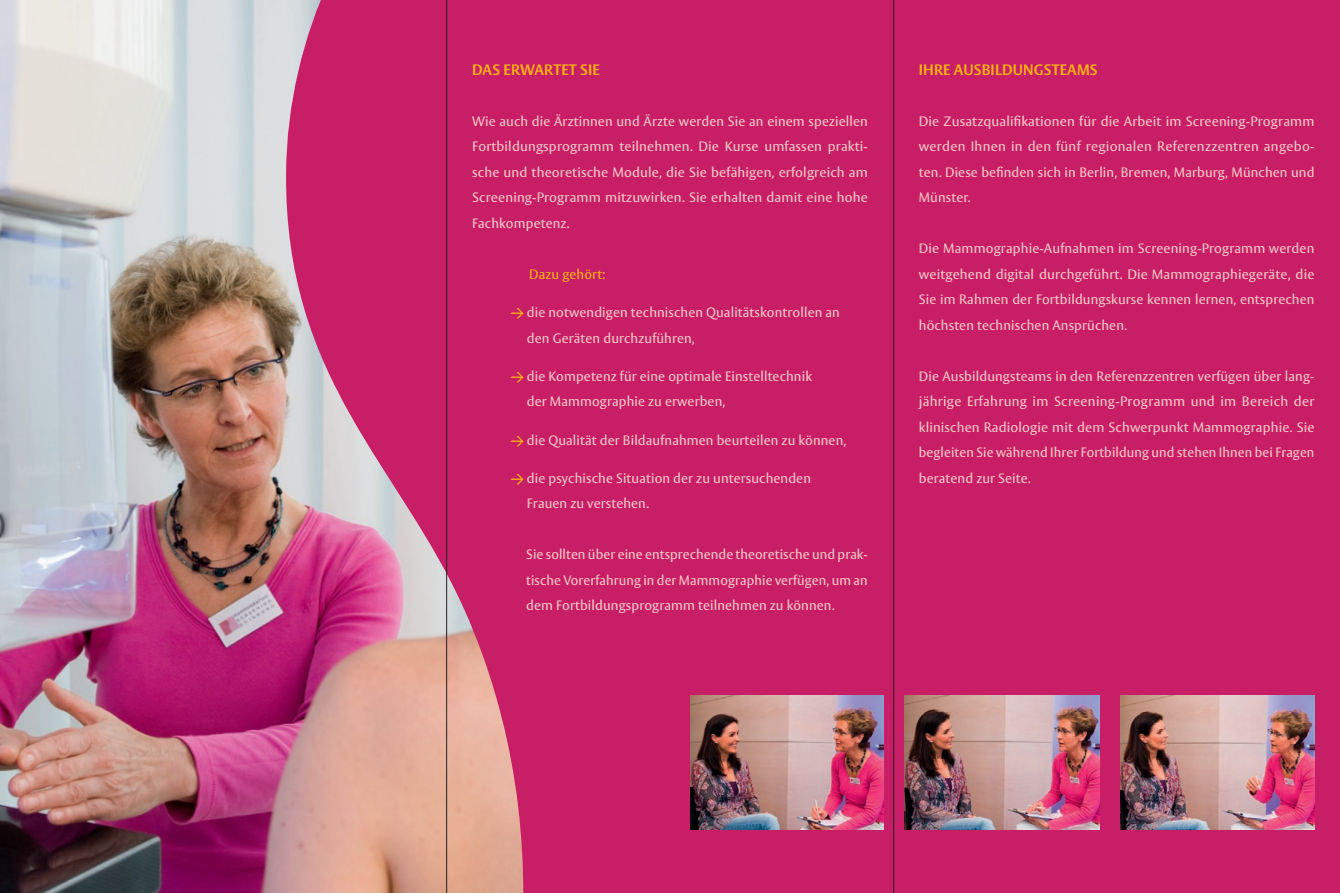
<style>
.page{position:relative;width:1340px;height:893px;background:#fff}
.page>*{position:absolute;margin:0;border:0;box-sizing:border-box;transform-origin:0 0}
.t1{font:700 15px "Vesta";letter-spacing:.01em;color:#faaf18}
.t2{font:500 13.5px/25.5px "Vesta";letter-spacing:.01em;color:#f9c4c5;text-align:justify}
.t3{font:500 13.5px "Vesta";letter-spacing:.01em;color:#faaf18}
.s1{font-family:"DIN";color:#faaf18}
</style>
<div class="page">
<img style="left:0;top:0;width:284px;height:893px">
<div style="left:893px;top:0;width:446px;height:893px;background:#c71e66"></div>
<svg style="left:284px;top:0;width:609px;height:893px;fill:#c71e66"></svg>
<hr style="left:446px;top:0;width:1px;height:893px;background:#231f20">
<hr style="left:893px;top:0;width:1px;height:893px;background:#231f20">
<img style="left:690px;top:695px;width:193px;height:134px">
<img style="left:1120px;top:695px;width:194px;height:134px">
<img style="left:904px;top:695px;width:195px;height:134px">
<p class="t1" style="left:472px;top:61px;width:129px">DAS ERWARTET SIE</p>
<p class="t2" style="left:472px;top:109px;width:397px">Wie auch die Ärztinnen und Ärzte werden Sie an einem speziellen Fortbildungsprogramm teilnehmen. Die Kurse umfassen prakti&shy;sche und theoretische Module, die Sie befähigen, erfolgreich am Screening-Programm mitzuwirken. Sie erhalten damit eine hohe Fachkompetenz.</p>
<p class="t3" style="left:529px;top:266px;width:78px">Dazu gehört:</p>
<p class="t2" style="left:527px;top:300px;width:314px;text-indent:-16px"><span class="s1">&gt;</span> die notwendigen technischen Qualitätskontrollen an den Geräten durchzuführen,</p>
<p class="t2" style="left:527px;top:364px;width:286px;text-indent:-16px"><span class="s1">&gt;</span> die Kompetenz für eine optimale Einstelltechnik der Mammographie zu erwerben,</p>
<p class="t2" style="left:510px;top:428px;width:337px"><span class="s1">&gt;</span> die Qualität der Bildaufnahmen beurteilen zu können,</p>
<p class="t2" style="left:527px;top:466px;width:285px;text-indent:-16px"><span class="s1">&gt;</span> die psychische Situation der zu untersuchenden<br>Frauen zu verstehen.</p>
<p class="t2" style="left:526px;top:542px;width:343px">Sie sollten über eine entsprechende theoretische und prak&shy;tische Vorerfahrung in der Mammographie verfügen, um an dem Fortbildungsprogramm teilnehmen zu können.</p>
<p class="t1" style="left:918px;top:61px;width:180px">IHRE AUSBILDUNGSTEAMS</p>
<p class="t2" style="left:918px;top:109px;width:397px">Die Zusatzqualifikationen für die Arbeit im Screening-Programm werden Ihnen in den fünf regionalen Referenzzentren angebo&shy;ten. Diese befinden sich in Berlin, Bremen, Marburg, München und Münster.</p>
<p class="t2" style="left:918px;top:236px;width:397px">Die Mammographie-Aufnahmen im Screening-Programm werden weitgehend digital durchgeführt. Die Mammographiegeräte, die Sie im Rahmen der Fortbildungskurse kennen lernen, entsprechen höchsten technischen Ansprüchen.</p>
<p class="t2" style="left:918px;top:364px;width:397px">Die Ausbildungsteams in den Referenzzentren verfügen über lang&shy;jährige Erfahrung im Screening-Programm und im Bereich der klinischen Radiologie mit dem Schwerpunkt Mammographie. Sie begleiten Sie während Ihrer Fortbildung und stehen Ihnen bei Fragen beratend zur Seite.</p>
</div>
